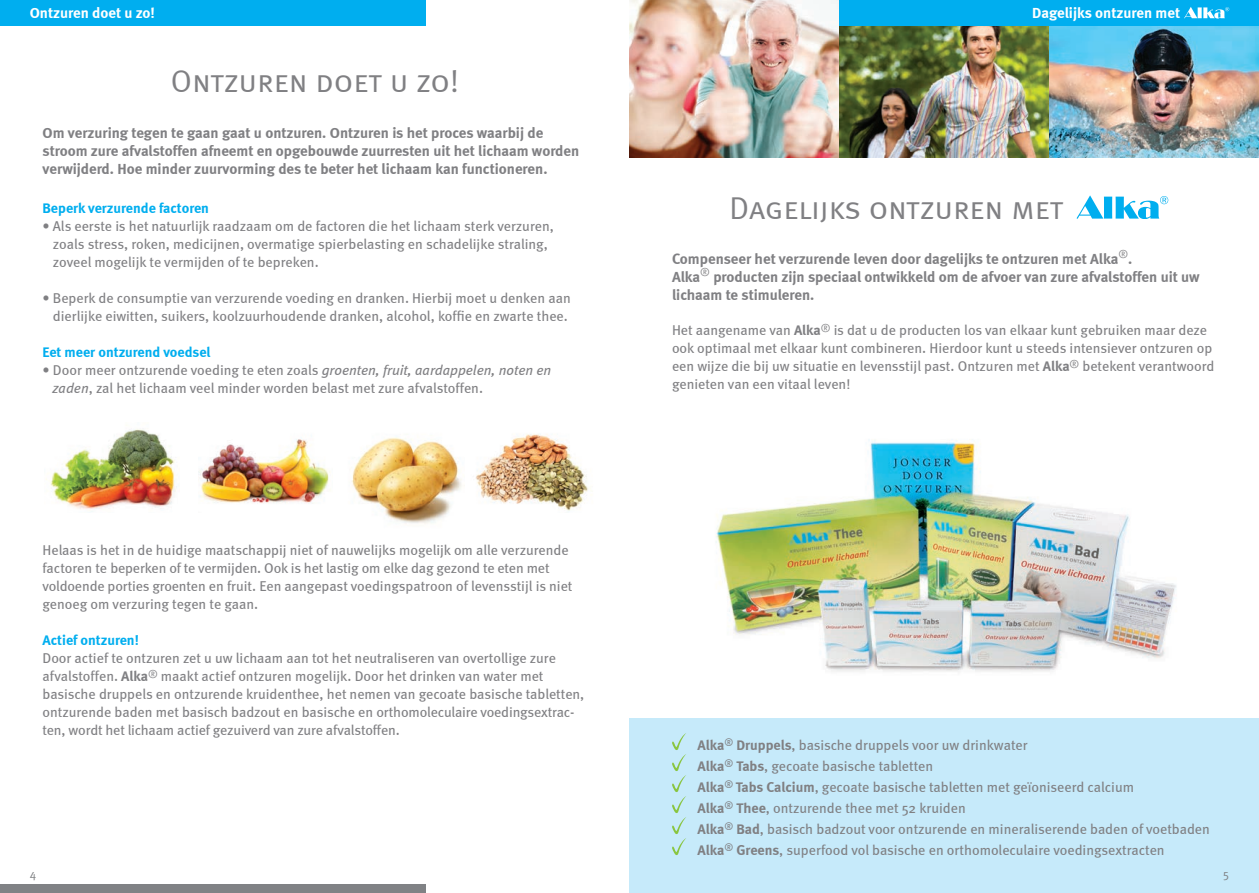
<style>
.page{position:relative;width:1259px;height:893px;background:#fff}
.page>*{position:absolute;margin:0;border:0;box-sizing:border-box;transform-origin:0 0}
.t1{font:31.5px "Meta Normal Caps";color:#808083}
.t2{font:700 15px/18px "Meta";color:#808083}
.t3{font:700 15px "Meta";color:#fff}
.t4{font:14.25px/18px "Meta";color:#808083}
.t5{font:700 14.25px "Meta";color:#00aeef}
.t6{font:12px "Meta Normal Caps";color:#808285}
.s1{font-style:italic}
.s2{font-weight:700}
</style>
<div class="page">
<div style="left:0;top:0;width:425px;height:26px;background:#00aeef"></div>
<div style="left:0;top:884px;width:425px;height:9px;background:#808285"></div>
<img style="left:46px;top:429px;width:131px;height:83px">
<img style="left:198px;top:439px;width:131px;height:65px">
<img style="left:351px;top:437px;width:111px;height:87px">
<img style="left:476px;top:434px;width:112px;height:77px">
<img style="left:629px;top:0;width:210px;height:157px">
<img style="left:839px;top:26px;width:210px;height:131px">
<img style="left:1049px;top:26px;width:210px;height:131px">
<div style="left:629px;top:719px;width:630px;height:174px;background:#c6eafa"></div>
<div style="left:839px;top:0;width:420px;height:26px;background:#00aeef"></div>
<svg style="left:672px;top:733px;width:14px;height:122px"></svg>
<svg style="left:1184px;top:7px;width:45px;height:12px"></svg>
<svg style="left:1076px;top:195px;width:92px;height:24px"></svg>
<img style="left:716px;top:439px;width:460px;height:233px">
<p class="t3" style="left:30px;top:4px;width:127px">Ontzuren doet u zo!</p>
<p class="t1" style="left:171px;top:63px;width:290px">Ontzuren doet u zo!</p>
<p class="t2" style="left:43px;top:124px;width:538px">Om verzuring tegen te gaan gaat u ontzuren. Ontzuren is het proces waarbij de stroom zure afvalstoffen afneemt en opgebouwde zuurresten uit het lichaam worden verwijderd. Hoe minder zuurvorming des te beter het lichaam kan functioneren.</p>
<p class="t5" style="left:43px;top:200px;width:168px">Beperk verzurende factoren</p>
<p class="t4" style="left:53px;top:217px;width:502px;text-indent:-10px">• Als eerste is het natuurlijk raadzaam om de factoren die het lichaam sterk verzuren, zoals stress, roken, medicijnen, overmatige spierbelasting en schadelijke straling, zoveel mogelijk te vermijden of te bepreken.</p>
<p class="t4" style="left:43px;top:289px;width:530px;text-align:center">• Beperk de consumptie van verzurende voeding en dranken. Hierbij moet u denken aan dierlijke eiwitten, suikers, koolzuurhoudende dranken, alcohol, koffie en zwarte thee.</p>
<p class="t5" style="left:43px;top:344px;width:169px">Eet meer ontzurend voedsel</p>
<p class="t4" style="left:53px;top:361px;width:500px;text-indent:-10px">• Door meer ontzurende voeding te eten zoals <span class="s1">groenten, fruit, aardappelen, noten en zaden</span>, zal het lichaam veel minder worden belast met zure afvalstoffen.</p>
<p class="t4" style="left:43px;top:541px;width:531px">Helaas is het in de huidige maatschappij niet of nauwelijks mogelijk om alle verzurende factoren te beperken of te vermijden. Ook is het lastig om elke dag gezond te eten met voldoende porties groenten en fruit. Een aangepast voedingspatroon of levensstijl is niet genoeg om verzuring tegen te gaan.</p>
<p class="t5" style="left:43px;top:632px;width:98px">Actief ontzuren!</p>
<p class="t4" style="left:43px;top:649px;width:543px">Door actief te ontzuren zet u uw lichaam aan tot het neutraliseren van overtollige zure afvalstoffen. <span class="s2">Alka</span><sup>®</sup> maakt actief ontzuren mogelijk. Door het drinken van water met basische druppels en ontzurende kruidenthee, het nemen van gecoate basische tabletten, ontzurende baden met basisch badzout en basische en orthomoleculaire voedingsextrac&shy;ten, wordt het lichaam actief gezuiverd van zure afvalstoffen.</p>
<p class="t6" style="left:30px;top:866px;width:8px">4</p>
<p class="t3" style="left:1032px;top:4px;width:150px">Dagelijks ontzuren met</p>
<p class="t1" style="left:729px;top:189px;width:336px">Dagelijks ontzuren met</p>
<p class="t2" style="left:672px;top:250px;width:529px">Compenseer het verzurende leven door dagelijks te ontzuren met Alka<sup>®</sup>.<br>Alka<sup>®</sup> producten zijn speciaal ontwikkeld om de afvoer van zure afvalstoffen uit uw lichaam te stimuleren.</p>
<p class="t4" style="left:672px;top:320px;width:544px">Het aangename van <span class="s2">Alka</span><sup>®</sup> is dat u de producten los van elkaar kunt gebruiken maar deze ook optimaal met elkaar kunt combineren. Hierdoor kunt u steeds intensiever ontzuren op een wijze die bij uw situatie en levensstijl past. Ontzuren met <span class="s2">Alka</span><sup>®</sup> betekent verantwoord genieten van een vitaal leven!</p>
<p class="t4" style="left:697px;top:736px;width:331px"><span class="s2">Alka</span><sup>®</sup> <span class="s2">Druppels</span>, basische druppels voor uw drinkwater</p>
<p class="t4" style="left:697px;top:757px;width:237px"><span class="s2">Alka</span><sup>®</sup> <span class="s2">Tabs</span>, gecoate basische tabletten</p>
<p class="t4" style="left:697px;top:778px;width:438px"><span class="s2">Alka</span><sup>®</sup> <span class="s2">Tabs Calcium</span>, gecoate basische tabletten met geïoniseerd calcium</p>
<p class="t4" style="left:697px;top:799px;width:270px"><span class="s2">Alka</span><sup>®</sup> <span class="s2">Thee</span>, ontzurende thee met 52 kruiden</p>
<p class="t4" style="left:697px;top:820px;width:514px"><span class="s2">Alka</span><sup>®</sup> <span class="s2">Bad</span>, basisch badzout voor ontzurende en mineraliserende baden of voetbaden</p>
<p class="t4" style="left:697px;top:841px;width:468px"><span class="s2">Alka</span><sup>®</sup> <span class="s2">Greens</span>, superfood vol basische en orthomoleculaire voedingsextracten</p>
<p class="t6" style="left:1223px;top:866px;width:7px">5</p>
</div>
